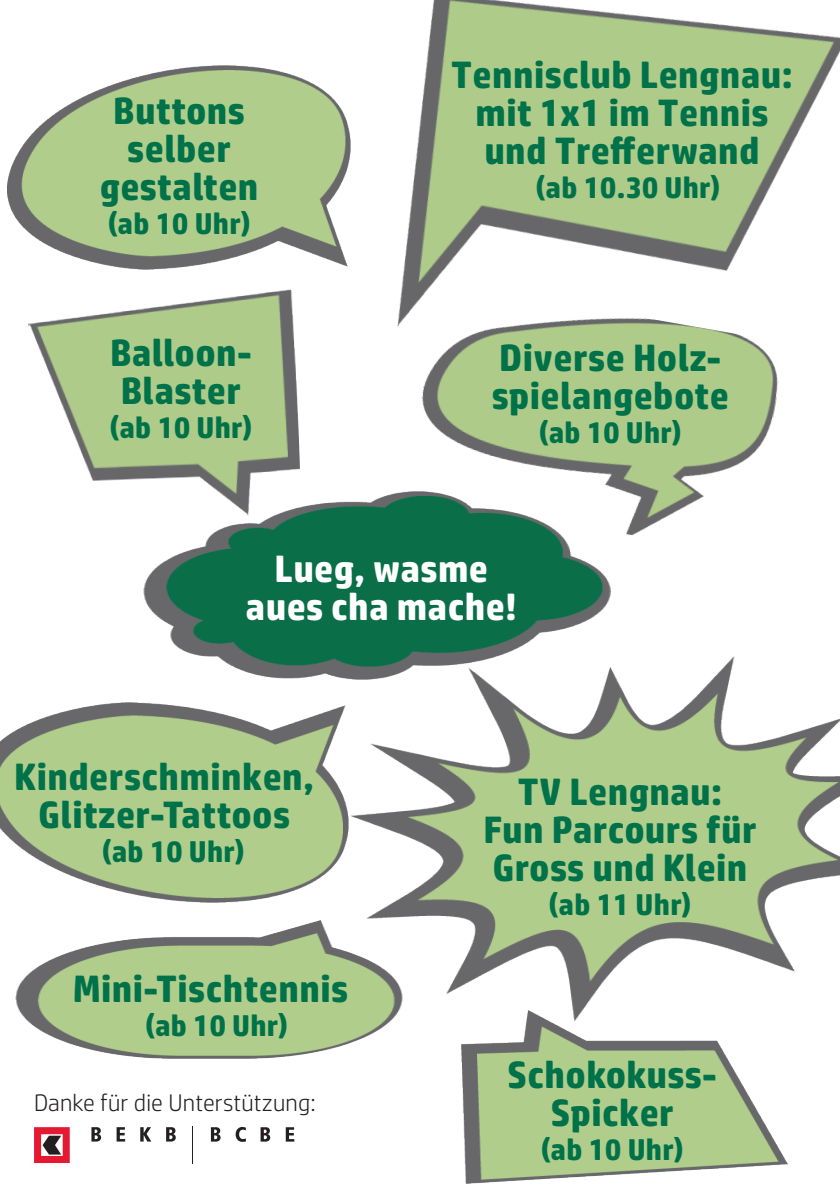
<style>
.page{position:relative;width:840px;height:1191px;background:#fff}
.page>*{position:absolute;margin:0;border:0;box-sizing:border-box;transform-origin:0 0}
.t1{font:700 38px/38px "HP Simplified";letter-spacing:.01em;color:#007249;text-align:center}
.t2{font:700 38px/38px "HP Simplified";letter-spacing:.01em;color:#fff;text-align:center}
.t3{font:700 30px "HP Simplified";letter-spacing:.01em;color:#007249}
.t4{font:300 24px "HP Simplified";letter-spacing:.01em;color:#231f20}
</style>
<div class="page">
<img style="left:406px;top:326px;width:372px;height:209px">
<img style="left:7px;top:65px;width:343px;height:204px">
<img style="left:143px;top:492px;width:467px;height:187px">
<img style="left:397px;top:0;width:442px;height:326px">
<img style="left:15px;top:920px;width:376px;height:138px">
<img style="left:28px;top:290px;width:273px;height:232px">
<img style="left:350px;top:656px;width:489px;height:365px">
<svg style="left:91px;top:1127px;width:10px;height:14px"></svg>
<svg style="left:116px;top:1127px;width:9px;height:14px"></svg>
<svg style="left:140px;top:1127px;width:11px;height:14px"></svg>
<svg style="left:166px;top:1127px;width:10px;height:14px"></svg>
<svg style="left:211px;top:1127px;width:9px;height:14px"></svg>
<svg style="left:235px;top:1127px;width:11px;height:14px"></svg>
<svg style="left:260px;top:1127px;width:10px;height:14px"></svg>
<svg style="left:285px;top:1127px;width:9px;height:14px"></svg>
<hr style="left:192px;top:1126px;width:1px;height:38px;background:#231f20">
<svg style="left:34px;top:1127px;width:36px;height:36px"></svg>
<img style="left:0;top:702px;width:348px;height:200px">
<img style="left:461px;top:1010px;width:326px;height:173px">
<p class="t1" style="left:100px;top:91px;width:160px">Buttons selber gestalten</p>
<p class="t3" style="left:108px;top:206px;width:144px">(ab 10 Uhr)</p>
<p class="t1" style="left:110px;top:333px;width:143px;text-align:left">Balloon-<br>Blaster</p>
<p class="t3" style="left:109px;top:409px;width:144px">(ab 10 Uhr)</p>
<p class="t1" style="left:451px;top:55px;width:343px">Tennisclub Lengnau: mit 1x1 im Tennis und Trefferwand</p>
<p class="t3" style="left:535px;top:170px;width:186px">(ab 10.30 Uhr)</p>
<p class="t1" style="left:491px;top:339px;width:238px;text-align:left">Diverse Holz&shy;spielangebote</p>
<p class="t3" style="left:538px;top:415px;width:144px">(ab 10 Uhr)</p>
<p class="t2" style="left:245px;top:549px;width:273px">Lueg, wasme aues cha mache!</p>
<p class="t1" style="left:14px;top:757px;width:301px">Kinderschminken,<br>Glitzer-Tattoos</p>
<p class="t3" style="left:102px;top:833px;width:144px">(ab 10 Uhr)</p>
<p class="t1" style="left:73px;top:969px;width:277px">Mini-Tischtennis</p>
<p class="t3" style="left:145px;top:1007px;width:144px">(ab 10 Uhr)</p>
<p class="t4" style="left:34px;top:1087px;width:283px">Danke für die Unterstützung:</p>
<p class="t1" style="left:483px;top:772px;width:274px">TV Lengnau:<br>Fun Parcours für<br>Gross und Klein</p>
<p class="t3" style="left:548px;top:886px;width:144px">(ab 11 Uhr)</p>
<p class="t1" style="left:507px;top:1055px;width:211px">Schokokuss-<br>Spicker</p>
<p class="t3" style="left:540px;top:1131px;width:144px">(ab 10 Uhr)</p>
</div>
